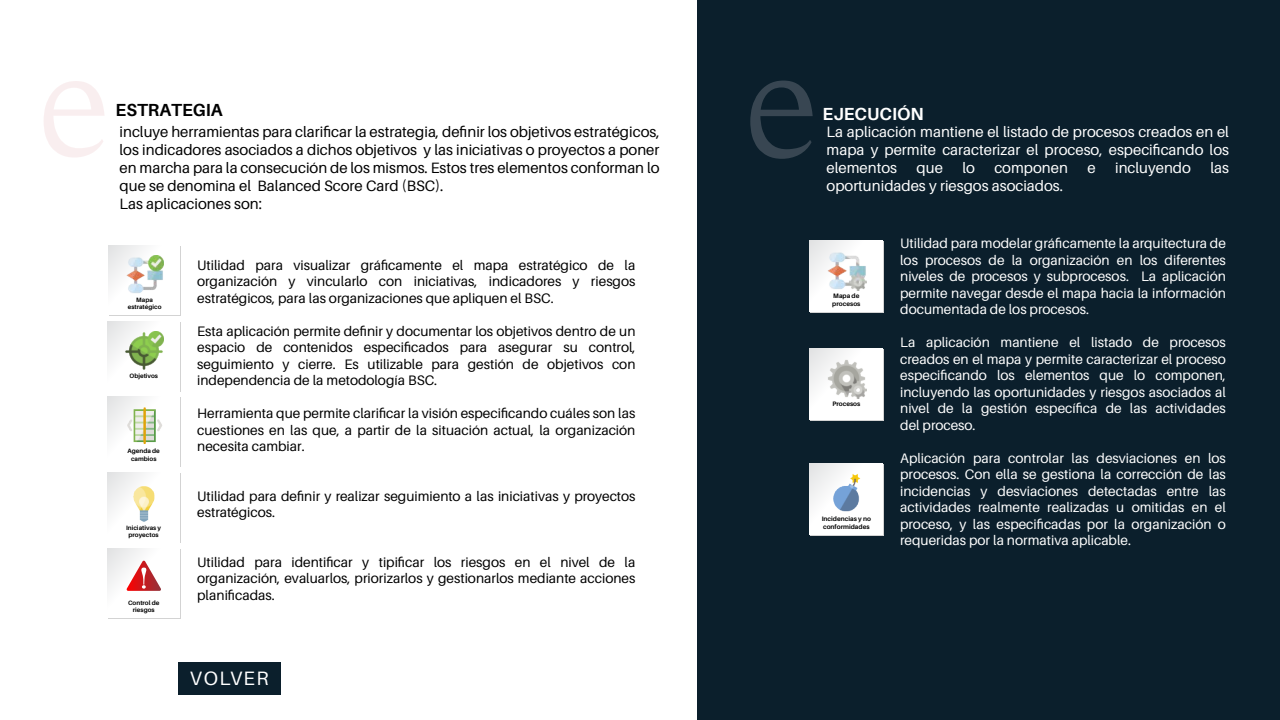
<style>
.page{position:relative;width:1280px;height:720px;background:#fff}
.page>*{position:absolute;margin:0;border:0;box-sizing:border-box;transform-origin:0 0}
.t1{font:19.38px "Aileron";letter-spacing:.08em;color:#fff}
.t2{font:700 17.5px "Aileron";color:#000}
.t3{font:700 17.5px "Aileron";color:#fff}
.t4{font:15px/18px "Aileron";color:#000}
.t5{font:15px/18px "Aileron";color:#fff;text-align:justify}
.t6{font:13.75px/16.5px "Aileron";color:#000;text-align:justify}
.t7{font:13.75px/16.5px "Aileron";color:#fff;text-align:justify}
.t8{font:700 6.5px/7.8px "Aileron";color:#000}
.t9{font:700 6.25px/7.5px "Aileron";color:#000;text-align:center}
</style>
<div class="page">
<div style="left:697px;top:0;width:583px;height:720px;background:#0b1f2c"></div>
<svg style="left:44px;top:81px;width:60px;height:76px"></svg>
<svg style="left:750px;top:81px;width:63px;height:78px"></svg>
<div style="left:178px;top:662px;width:102px;height:32px;background:#0b1f2c"></div>
<div style="left:810px;top:241px;width:74px;height:72px;background:#d3d3d3"></div>
<div style="left:809px;top:240px;width:74px;height:72px;background:linear-gradient(to bottom,#f4f4f5,#fff)"></div>
<img style="left:826px;top:251px;width:40px;height:40px">
<div style="left:809px;top:348px;width:74px;height:72px;background:linear-gradient(to bottom,#f4f4f5,#fff)"></div>
<img style="left:826px;top:359px;width:40px;height:40px">
<div style="left:810px;top:464px;width:74px;height:72px;background:#d3d3d3"></div>
<div style="left:809px;top:463px;width:74px;height:72px;background:linear-gradient(to bottom,#f4f4f5,#fff)"></div>
<img style="left:826px;top:474px;width:40px;height:40px">
<div style="left:107px;top:321px;width:72px;height:70px;background:linear-gradient(to bottom,#f1f3f1,#fff)"></div>
<img style="left:124px;top:332px;width:39px;height:39px">
<div style="left:107px;top:396px;width:72px;height:70px;background:linear-gradient(to right,#f5f5f6,#fff)"></div>
<img style="left:124px;top:407px;width:39px;height:39px">
<div style="left:107px;top:473px;width:72px;height:70px;background:linear-gradient(to bottom,#f4f4f5,#fff)"></div>
<img style="left:124px;top:483px;width:39px;height:39px">
<svg style="left:108px;top:618px;width:72px;height:1px"></svg>
<div style="left:107px;top:548px;width:72px;height:70px;background:linear-gradient(to right,#f5f5f6,#fff)"></div>
<svg style="left:127px;top:561px;width:34px;height:30px"></svg>
<div style="left:108px;top:245px;width:72px;height:70px;background:linear-gradient(to bottom,#f3f4f3,#fff)"></div>
<img style="left:125px;top:256px;width:39px;height:38px">
<p class="t2" style="left:116px;top:100px;width:109px">ESTRATEGIA</p>
<p class="t4" style="left:120px;top:123px;width:542px">incluye herramientas para clarificar la estrategia, definir los objetivos estratégicos, los indicadores asociados a dichos objetivos y las iniciativas o proyectos a poner en marcha para la consecución de los mismos. Estos tres elementos conforman lo que se denomina el Balanced Score Card (BSC).<br>Las aplicaciones son:</p>
<p class="t9" style="left:128px;top:296px;width:35px">Mapa estratégico</p>
<p class="t9" style="left:130px;top:372px;width:30px">Objetivos</p>
<p class="t9" style="left:128px;top:447px;width:34px">Agenda de cambios</p>
<p class="t9" style="left:126px;top:524px;width:37px">Iniciativas y proyectos</p>
<p class="t9" style="left:128px;top:599px;width:33px">Control de riesgos</p>
<p class="t6" style="left:197px;top:257px;width:440px">Utilidad para visualizar gráficamente el mapa estratégico de la organización y vincularlo con iniciativas, indicadores y riesgos estratégicos, para las organizaciones que apliquen el BSC.</p>
<p class="t6" style="left:197px;top:323px;width:440px">Esta aplicación permite definir y documentar los objetivos dentro de un espacio de contenidos especificados para asegurar su control, seguimiento y cierre. Es utilizable para gestión de objetivos con independencia de la metodología BSC.</p>
<p class="t6" style="left:197px;top:405px;width:440px">Herramienta que permite clarificar la visión especificando cuáles son las cuestiones en las que, a partir de la situación actual, la organización necesita cambiar.</p>
<p class="t6" style="left:197px;top:488px;width:440px">Utilidad para definir y realizar seguimiento a las iniciativas y proyectos estratégicos.</p>
<p class="t6" style="left:197px;top:554px;width:440px">Utilidad para identificar y tipificar los riesgos en el nivel de la organización, evaluarlos, priorizarlos y gestionarlos mediante acciones planificadas.</p>
<h1 class="t1" style="left:190px;top:667px;width:80px">VOLVER</h1>
<p class="t3" style="left:823px;top:105px;width:103px">EJECUCIÓN</p>
<p class="t5" style="left:827px;top:123px;width:404px">La aplicación mantiene el listado de procesos creados en el mapa y permite caracterizar el proceso, especificando los elementos</p>
<p class="t5" style="left:917px;top:159px;width:28px">que</p>
<p class="t5" style="left:962px;top:159px;width:14px">lo</p>
<p class="t5" style="left:994px;top:159px;width:75px">componen</p>
<p class="t5" style="left:1087px;top:159px;width:10px">e</p>
<p class="t5" style="left:1115px;top:159px;width:77px">incluyendo</p>
<p class="t5" style="left:1210px;top:159px;width:20px">las</p>
<p class="t5" style="left:827px;top:177px;width:238px">oportunidades y riesgos asociados.</p>
<p class="t8" style="left:832px;top:292px;width:30px">Mapa de procesos</p>
<p class="t8" style="left:832px;top:400px;width:29px">Procesos</p>
<p class="t8" style="left:822px;top:515px;width:51px">Incidencias y no conformidades</p>
<p class="t7" style="left:900px;top:236px;width:327px">Utilidad para modelar gráficamente la arquitectura de los procesos de la organización en los diferentes niveles de procesos y subprocesos. La aplicación permite navegar desde el mapa hacia la información documentada de los procesos.</p>
<p class="t7" style="left:900px;top:335px;width:327px">La aplicación mantiene el listado de procesos creados en el mapa y permite caracterizar el proceso especificando los elementos que lo componen, incluyendo las oportunidades y riesgos asociados al nivel de la gestión específica de las actividades del proceso.</p>
<p class="t7" style="left:900px;top:450px;width:327px">Aplicación para controlar las desviaciones en los procesos. Con ella se gestiona la corrección de las incidencias y desviaciones detectadas entre las actividades realmente realizadas u omitidas en el proceso, y las especificadas por la organización o requeridas por la normativa aplicable.</p>
</div>
